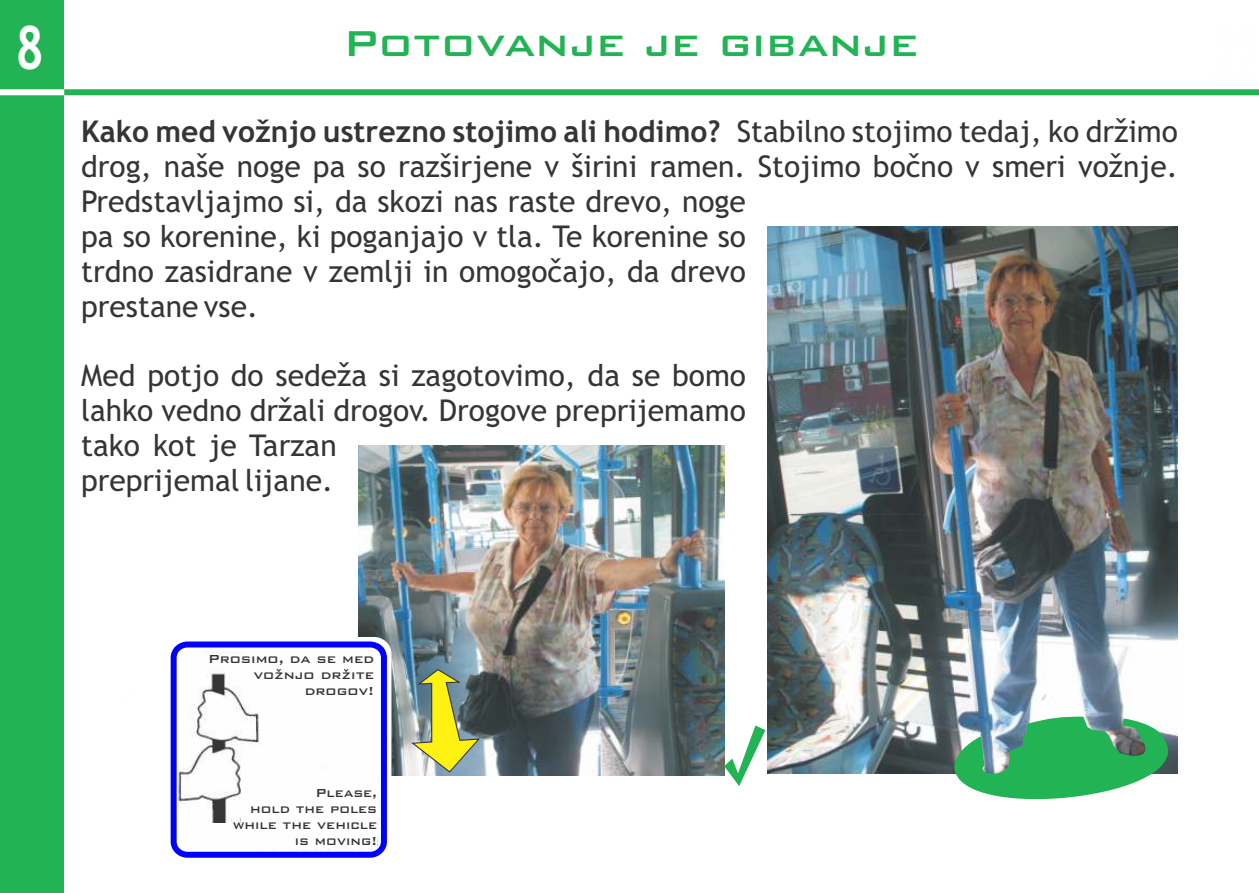
<style>
.page{position:relative;width:1259px;height:893px;background:#fff}
.page>*{position:absolute;margin:0;border:0;box-sizing:border-box;transform-origin:0 0}
.t1{font:700 60px "Trebuchet MS";color:#fefefe;scale:.8 1}
.t2{font:500 48px "Bank Gothic BT";color:#21b354}
.t3{font:30px/34.8px "Trebuchet MS";color:#373435}
.t4{font:500 15.6px/16.2px "Bank Gothic BT";color:#373435;text-align:right;scale:.96 1}
.t5{font:500 15.6px/16.2px "Bank Gothic BT";color:#373435;text-align:right}
.s1{font-weight:700}
</style>
<div class="page">
<div style="left:0;top:0;width:64px;height:893px;background:#21b354"></div>
<img style="left:358px;top:445px;width:366px;height:330px">
<img style="left:767px;top:227px;width:411px;height:547px">
<svg style="left:954px;top:717px;width:224px;height:83px"></svg>
<img style="left:411px;top:668px;width:70px;height:105px">
<img style="left:178px;top:644px;width:206px;height:207px">
<div style="left:166px;top:637px;width:225px;height:225px;border:6px solid #fff;border-radius:14px"></div>
<div style="left:171px;top:641px;width:216px;height:217px;border:6px solid #00f;border-radius:14px"></div>
<div style="left:243px;top:649px;width:130px;height:56px;background:#fefefe"></div>
<div style="left:187px;top:655px;width:130px;height:13px;background:#fefefe"></div>
<div style="left:241px;top:773px;width:136px;height:75px;background:#fefefe"></div>
<div style="left:212px;top:823px;width:102px;height:27px;background:#fefefe"></div>
<svg style="left:724px;top:725px;width:41px;height:61px"></svg>
<div style="left:0;top:89px;width:70px;height:6px;background:#fff"></div>
<div style="left:64px;top:89px;width:1195px;height:6px;background:#21b354"></div>
<h1 class="t1" style="left:16px;top:25px;width:37px">8</h1>
<h2 class="t2" style="left:343px;top:20px;width:577px">Potovanje je gibanje</h2>
<p class="t3" style="left:81px;top:117px;width:1098px"><span class="s1">Kako med vožnjo ustrezno stojimo ali hodimo?</span> Stabilno stojimo tedaj, ko držimo drog, naše noge pa so razširjene v širini ramen. Stojimo bočno v smeri vožnje.<br>Predstavljajmo si, da skozi nas raste drevo, noge<br>pa so korenine, ki poganjajo v tla. Te korenine so<br>trdno zasidrane v zemlji in omogočajo, da drevo<br>prestane vse.</p>
<p class="t3" style="left:81px;top:361px;width:666px">Med potjo do sedeža si zagotovimo, da se bomo lahko vedno držali drogov. Drogove preprijemamo tako kot je Tarzan<br>preprijemal lijane.</p>
<p class="t5" style="left:208px;top:651px;width:168px">Prosimo, da se med vožnjo držite drogov!</p>
<p class="t4" style="left:233px;top:784px;width:152px">Please,<br>hold the poles while the vehicle is moving!</p>
</div>
